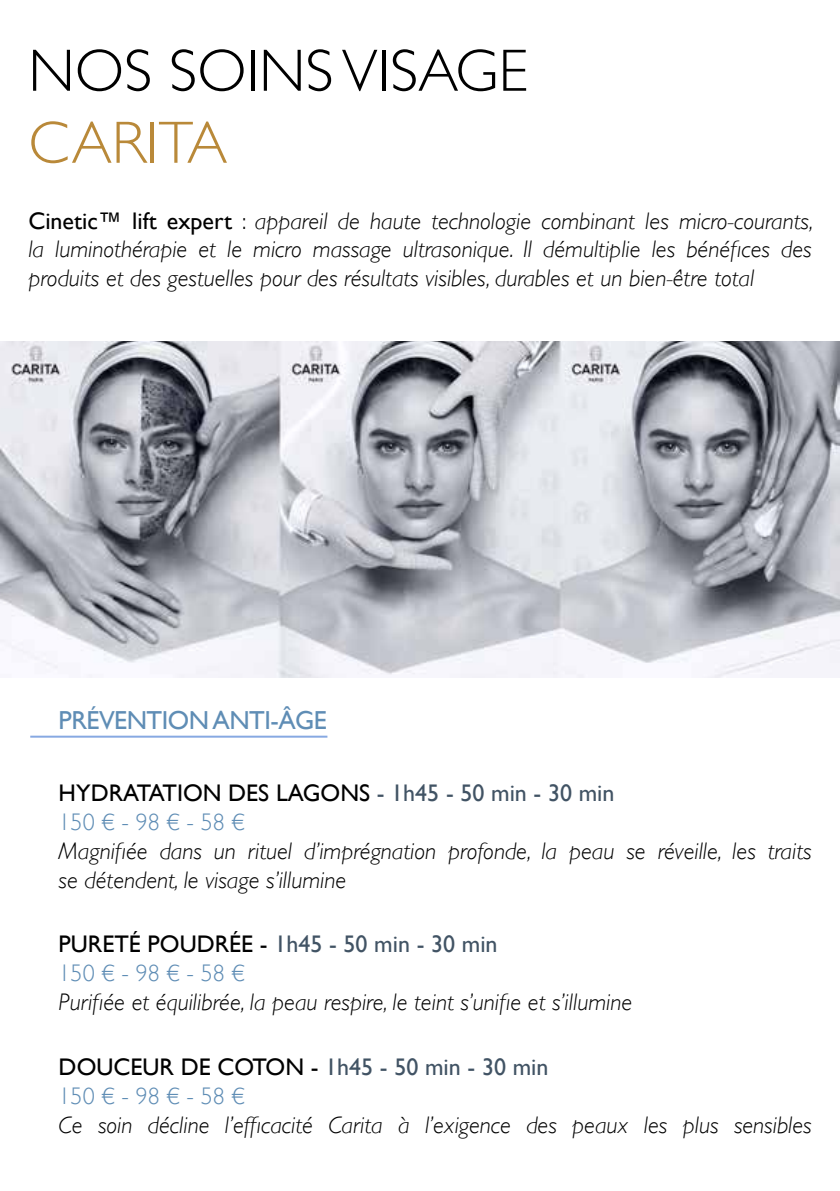
<style>
.page{position:relative;width:840px;height:1191px;background:#fff}
.page>*{position:absolute;margin:0;border:0;box-sizing:border-box;transform-origin:0 0}
.t1{font:300 60px "Gill Sans";color:#000}
.t2{font:300 60px "Gill Sans";color:#b98939}
.t3{font:26px "Gill Sans";letter-spacing:-.02em;color:#5f8db5}
.t4{font:italic 300 24px/28.8px "Gill Sans";color:#000;text-align:justify}
.t5{font:24px/28.8px "Gill Sans";color:#415364}
.t6{font:24px/28.8px "Gill Sans";color:#000}
.s1{font-weight:400;font-style:normal}
.s2{font-style:normal}
.s3{color:#415364}
.s4{font-weight:300;color:#5f8db5}
.s5{color:#000}
</style>
<div class="page">
<img style="left:0;top:341px;width:839px;height:336px">
<hr style="left:30px;top:735px;width:297px;height:2px;background:#87a9e2">
<h1 class="t1" style="left:28px;top:24px;width:501px">NOS SOINS VISAGE</h1>
<h1 class="t2" style="left:28px;top:96px;width:200px">CARITA</h1>
<p class="t4" style="left:28px;top:206px;width:786px"><span class="s1">Cinetic™ lift expert</span> <span class="s2">:</span> appareil de haute technologie combinant les micro-courants, la luminothérapie et le micro massage ultrasonique. Il démultiplie les bénéfices des produits et des gestuelles pour des résultats visibles, durables et un bien-être total</p>
<p class="t3" style="left:59px;top:705px;width:269px">PRÉVENTION ANTI-ÂGE</p>
<p class="t6" style="left:59px;top:778px;width:557px">HYDRATATION DES LAGONS <span class="s3">- 1h45 - 50 min - 30 min<br></span><span class="s4">150 € - 98 € - 58 €</span></p>
<p class="t4" style="left:59px;top:836px;width:754px">Magnifiée dans un rituel d’imprégnation profonde, la peau se réveille, les traits se détendent, le visage s’illumine</p>
<p class="t5" style="left:59px;top:929px;width:440px"><span class="s5">PURETÉ POUDRÉE -</span> 1h45 - 50 min - 30 min<br><span class="s4">150 € - 98 € - 58 €</span></p>
<p class="t4" style="left:59px;top:987px;width:574px">Purifiée et équilibrée, la peau respire, le teint s’unifie et s’illumine</p>
<p class="t5" style="left:59px;top:1052px;width:491px"><span class="s5">DOUCEUR DE COTON -</span> 1h45 - 50 min - 30 min<br><span class="s4">150 € - 98 € - 58 €</span></p>
<p class="t4" style="left:59px;top:1110px;width:754px">Ce soin décline l’efficacité Carita à l’exigence des peaux les plus sensibles</p>
</div>
